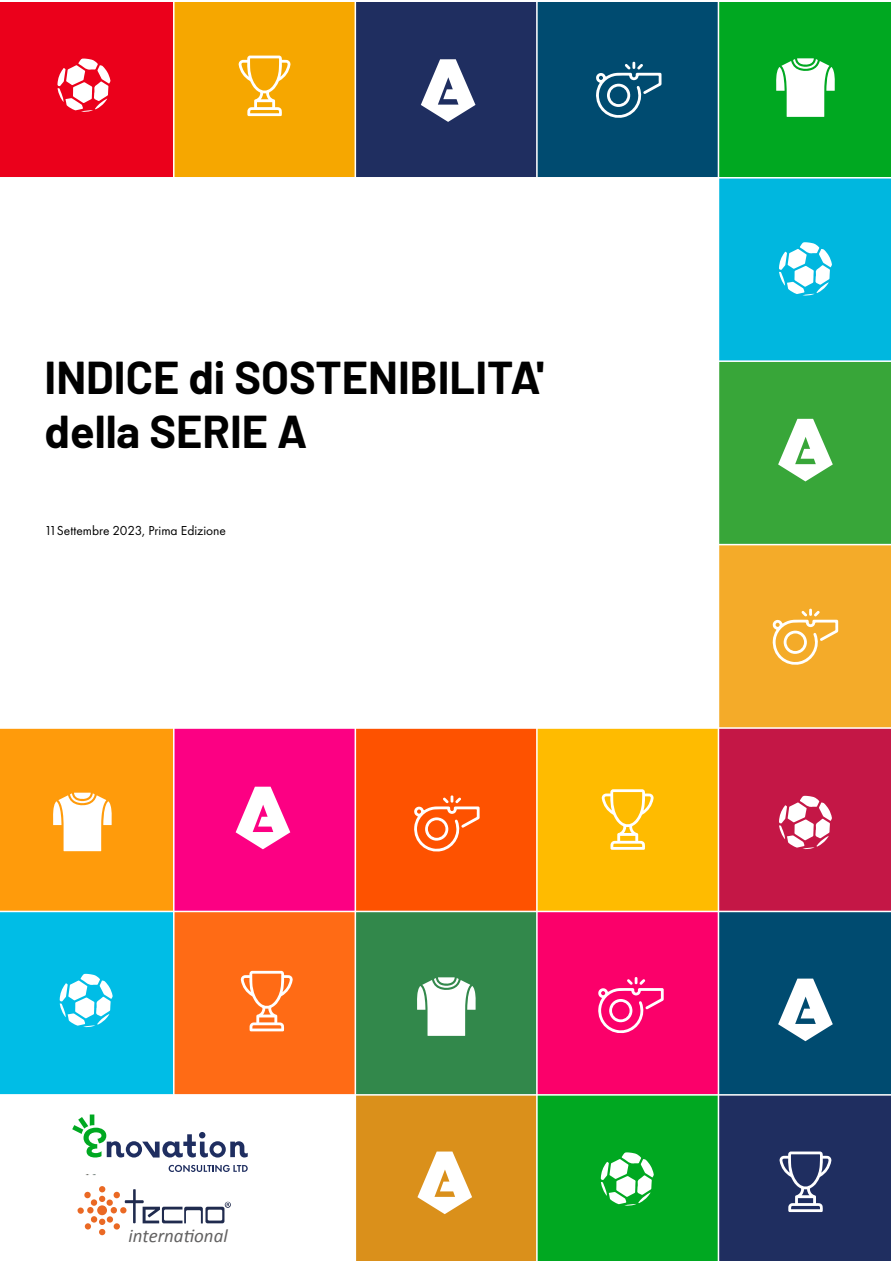
<style>
.page{position:relative;width:893px;height:1263px;background:#fff}
.page>*{position:absolute;margin:0;border:0;box-sizing:border-box;transform-origin:0 0}
.t1{font:700 45px/54px "Barlow";color:#000}
.t2{font:italic 18.9px "Calibri";color:#626161}
.t3{font:13.5px "Futura PT";color:#000}
</style>
<div class="page">
<div style="left:355px;top:1095px;width:182px;height:166px;background:#da901b"></div>
<div style="left:718px;top:728px;width:172px;height:183px;background:#c41746"></div>
<div style="left:0;top:2px;width:174px;height:176px;background:#eb001b"></div>
<div style="left:174px;top:2px;width:181px;height:176px;background:#f6a700"></div>
<div style="left:355px;top:728px;width:182px;height:183px;background:#fe5200"></div>
<div style="left:537px;top:2px;width:181px;height:176px;background:#004b70"></div>
<div style="left:718px;top:2px;width:172px;height:176px;background:#00a821"></div>
<div style="left:355px;top:2px;width:182px;height:176px;background:#1f2e60"></div>
<div style="left:537px;top:911px;width:181px;height:184px;background:#fb006a"></div>
<div style="left:174px;top:911px;width:181px;height:184px;background:#ff6b15"></div>
<div style="left:718px;top:178px;width:172px;height:183px;background:#00b7df"></div>
<div style="left:718px;top:361px;width:172px;height:183px;background:#38a639"></div>
<div style="left:537px;top:1095px;width:181px;height:166px;background:#00a821"></div>
<div style="left:355px;top:911px;width:182px;height:184px;background:#32884b"></div>
<div style="left:718px;top:544px;width:172px;height:184px;background:#f4ab29"></div>
<div style="left:0;top:728px;width:174px;height:183px;background:#ff9b0b"></div>
<div style="left:537px;top:728px;width:181px;height:183px;background:#fb0"></div>
<div style="left:718px;top:1095px;width:172px;height:166px;background:#1f2e60"></div>
<div style="left:718px;top:911px;width:172px;height:184px;background:#004b70"></div>
<div style="left:0;top:911px;width:174px;height:184px;background:#00bde6"></div>
<div style="left:174px;top:728px;width:181px;height:183px;background:#fc0083"></div>
<hr style="left:0;top:177px;width:890px;height:2px;background:#fff">
<hr style="left:0;top:360px;width:890px;height:2px;background:#fff">
<hr style="left:0;top:544px;width:890px;height:1px;background:#fff">
<hr style="left:0;top:727px;width:890px;height:2px;background:#fff">
<hr style="left:0;top:911px;width:890px;height:1px;background:#fff">
<hr style="left:0;top:1094px;width:890px;height:1px;background:#fff">
<hr style="left:536px;top:2px;width:2px;height:1259px;background:#fff">
<hr style="left:718px;top:2px;width:1px;height:1259px;background:#fff">
<hr style="left:355px;top:0;width:1px;height:1261px;background:#fff">
<hr style="left:173px;top:0;width:2px;height:1261px;background:#fff">
<svg style="left:238px;top:56px;width:53px;height:60px"></svg>
<svg style="left:601px;top:789px;width:53px;height:61px"></svg>
<svg style="left:169px;top:1165px;width:79px;height:7px"></svg>
<svg style="left:72px;top:1114px;width:176px;height:43px"></svg>
<svg style="left:421px;top:59px;width:54px;height:63px"></svg>
<svg style="left:57px;top:58px;width:53px;height:54px"></svg>
<svg style="left:596px;top:62px;width:65px;height:56px"></svg>
<svg style="left:779px;top:242px;width:53px;height:54px"></svg>
<svg style="left:778px;top:419px;width:55px;height:62px"></svg>
<svg style="left:772px;top:609px;width:66px;height:56px"></svg>
<svg style="left:776px;top:58px;width:59px;height:59px"></svg>
<svg style="left:53px;top:793px;width:59px;height:58px"></svg>
<svg style="left:240px;top:971px;width:53px;height:60px"></svg>
<svg style="left:778px;top:978px;width:55px;height:63px"></svg>
<svg style="left:60px;top:973px;width:53px;height:54px"></svg>
<svg style="left:598px;top:977px;width:66px;height:57px"></svg>
<svg style="left:236px;top:787px;width:54px;height:62px"></svg>
<svg style="left:414px;top:795px;width:66px;height:57px"></svg>
<svg style="left:779px;top:795px;width:53px;height:54px"></svg>
<svg style="left:417px;top:977px;width:59px;height:59px"></svg>
<svg style="left:601px;top:1152px;width:53px;height:54px"></svg>
<svg style="left:779px;top:1151px;width:53px;height:61px"></svg>
<svg style="left:417px;top:1151px;width:55px;height:63px"></svg>
<svg style="left:78px;top:1186px;width:153px;height:49px"></svg>
<p class="t1" style="left:45px;top:347px;width:501px">INDICE di SOSTENIBILITA' della SERIE A</p>
<p class="t3" style="left:45px;top:523px;width:183px">11Settembre 2023, Prima Edizione</p>
<p class="t2" style="left:129px;top:1224px;width:101px">international</p>
</div>
